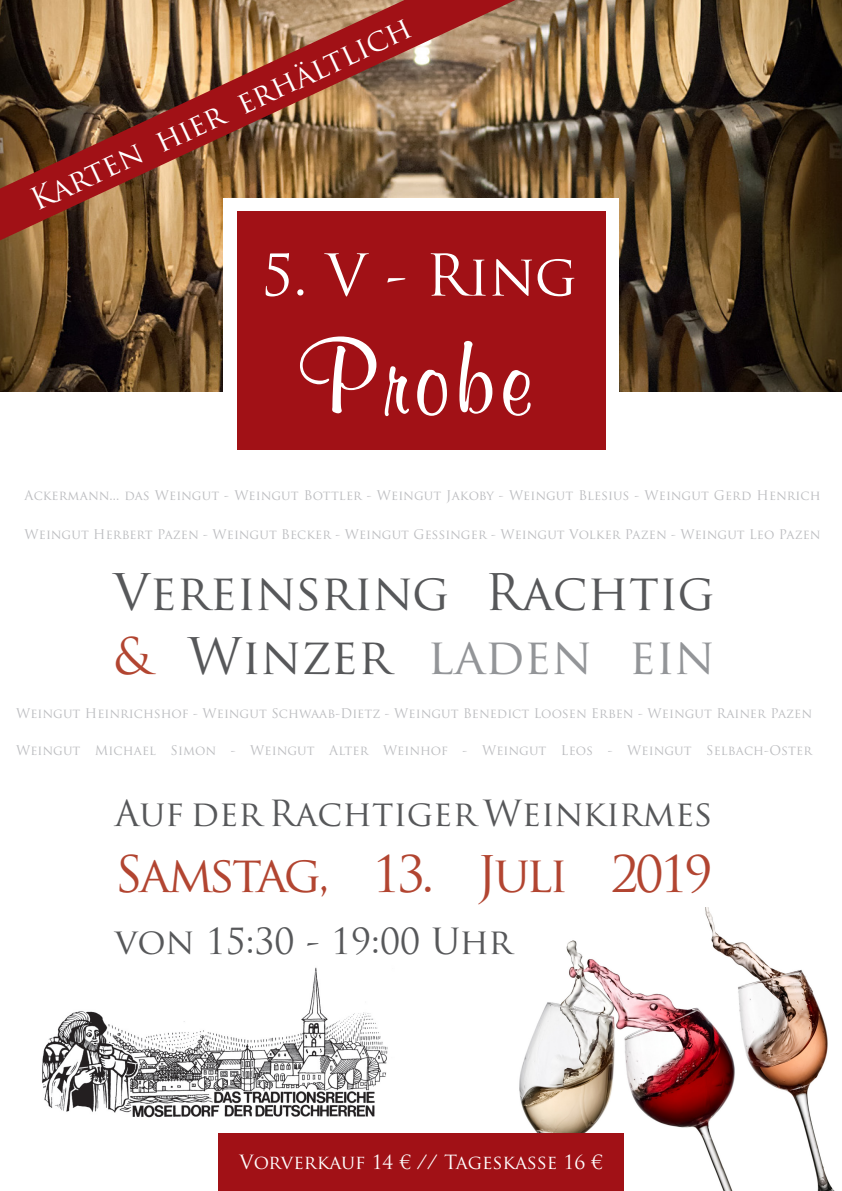
<style>
.page{position:relative;width:842px;height:1191px;background:#fff}
.page>*{position:absolute;margin:0;border:0;box-sizing:border-box;transform-origin:0 0}
.t1{font:112.2px "Murray Hil DEE";letter-spacing:.04em;color:#fff}
.t2{font:56.1px "Trajan Pro";color:#fff}
.t3{font:49.1px "Trajan Pro";letter-spacing:-.07em;color:#b24531}
.t4{font:49.1px "Trajan Pro";color:#57585a}
.t5{font:49.1px "Trajan Pro";color:#939598}
.t6{font:35.1px "Trajan Pro";color:#57585a}
.t7{font:30.1px "Trajan Pro";color:#fff}
.t8{font:19.1px "Trajan Pro";color:#fff}
.t9{font:13px "Trajan Pro";letter-spacing:.01em;color:#bcbdc0}
.s1{color:#b24531}
.s2{color:#57585a}
</style>
<div class="page">
<img style="left:519px;top:907px;width:316px;height:284px">
<hr style="left:35px;top:1001px;width:1px;height:134px;background:#fff101">
<hr style="left:417px;top:1001px;width:1px;height:134px;background:#fff101">
<img style="left:35px;top:967px;width:353px;height:160px">
<img style="left:0;top:0;width:842px;height:392px">
<div style="left:223px;top:198px;width:395px;height:264px;background:#fff"></div>
<div style="left:237px;top:211px;width:368px;height:239px;background:#a11116"></div>
<div style="left:218px;top:1133px;width:406px;height:58px;background:#a11116"></div>
<img style="left:0;top:0;width:515px;height:240px">
<svg style="left:308px;top:56px;width:25px;height:17px"></svg>
<p class="t7" style="left:24px;top:184px;width:417px;rotate:-25deg">Karten hier erhältlich</p>
<p class="t2" style="left:261px;top:239px;width:317px">5. V - Ring</p>
<p class="t1" style="left:299px;top:314px;width:234px">Probe</p>
<p class="t9" style="left:25px;top:486px;width:798px">Ackermann... das Weingut - Weingut Bottler - Weingut Jakoby - Weingut Blesius - Weingut Gerd Henrich</p>
<p class="t9" style="left:25px;top:526px;width:798px">Weingut Herbert Pazen - Weingut Becker - Weingut Gessinger - Weingut Volker Pazen - Weingut Leo Pazen</p>
<p class="t4" style="left:113px;top:560px;width:603px">Vereinsring Rachtig</p>
<p class="t5" style="left:113px;top:625px;width:603px"><span class="s1">&amp;</span> <span class="s2">Winzer</span> laden ein</p>
<p class="t9" style="left:16px;top:704px;width:797px">Weingut Heinrichshof - Weingut Schwaab-Dietz - Weingut Benedict Loosen Erben - Weingut Rainer Pazen</p>
<p class="t9" style="left:16px;top:742px;width:797px">Weingut Michael Simon - Weingut Alter Weinhof - Weingut Leos - Weingut Selbach-Oster</p>
<p class="t6" style="left:115px;top:791px;width:599px">Auf der Rachtiger Weinkirmes</p>
<p class="t3" style="left:115px;top:843px;width:599px">Samstag, 13. Juli 2019</p>
<p class="t6" style="left:115px;top:919px;width:399px">von 15:30 - 19:00 Uhr</p>
<p class="t8" style="left:240px;top:1149px;width:364px">Vorverkauf 14 € // Tageskasse 16 €</p>
</div>
